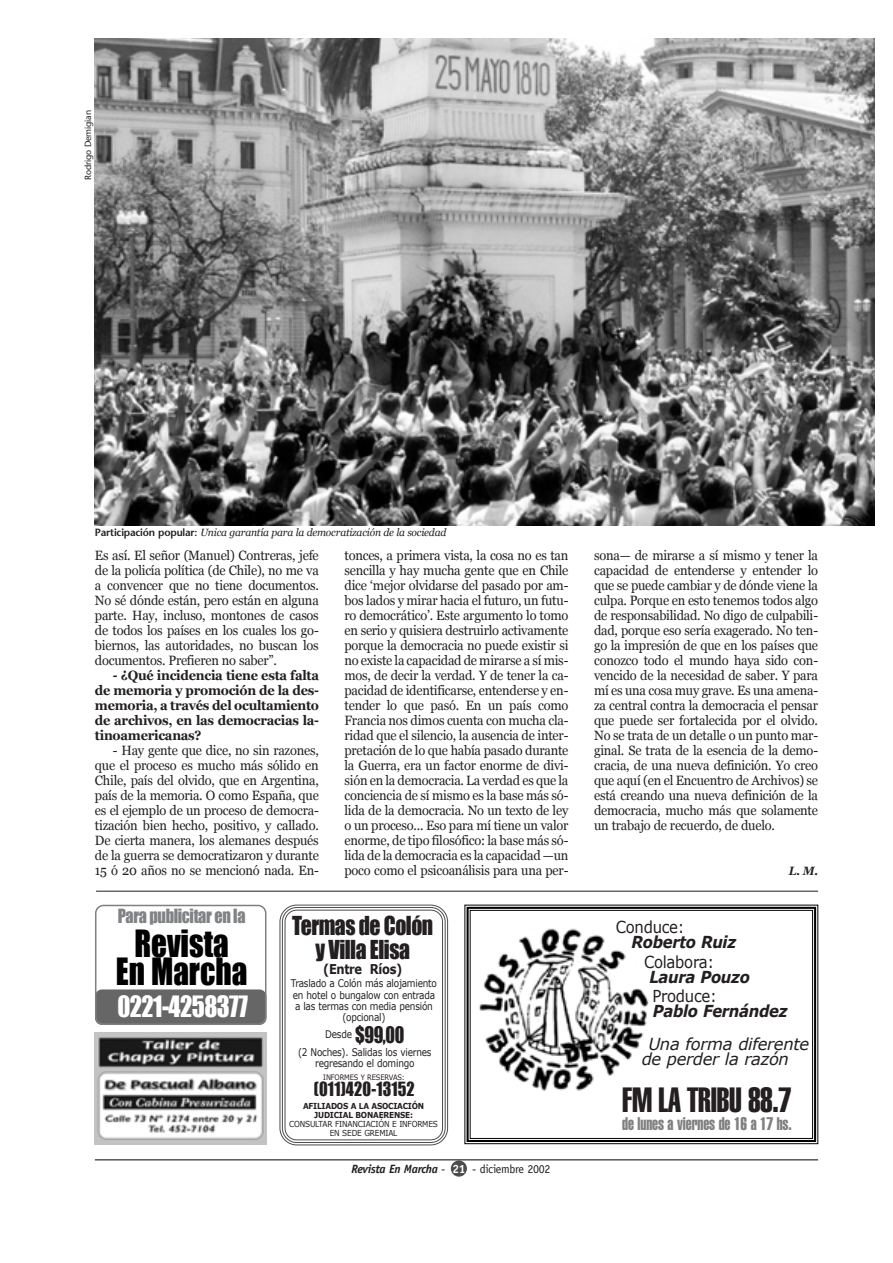
<style>
.page{position:relative;width:893px;height:1263px;background:#fff}
.page>*{position:absolute;margin:0;border:0;box-sizing:border-box;transform-origin:0 0}
.t1{font:34.5px/28.5px "Impact";color:#000;text-align:center;scale:.9 1}
.t2{font:34.5px "Helvetica Extra Compressed";letter-spacing:-.01em;color:#231f20}
.t3{font:27px "Impact";letter-spacing:-.02em;color:#fff;scale:.9 1}
.t4{font:24px/24px "Impact";letter-spacing:-.02em;color:#231f20;text-align:center;scale:.9 1}
.t5{font:21px "Impact";color:#231f20;scale:.85 1}
.t6{font:18px "Helvetica Extra Compressed";letter-spacing:-.005em;color:#808080}
.t7{font:18px "Impact";letter-spacing:-.02em;color:#808285;scale:.9 1}
.t8{font:18px "Impact";letter-spacing:.01em;color:#231f20;scale:.9 1}
.t9{font:italic 700 16.5px "Verdana";letter-spacing:-.02em;color:#231f20;scale:.9 1}
.t10{font:italic 16.5px/15px "Verdana";letter-spacing:-.02em;color:#231f20}
.t11{font:16.5px "Verdana";letter-spacing:-.02em;color:#231f20;scale:.9 1}
.t12{font:13.5px/15px "Georgia";letter-spacing:-.02em;color:#231f20;text-align:justify;scale:.95 1}
.t13{font:700 13.5px/15px "Georgia";letter-spacing:-.02em;color:#231f20;text-align:justify;scale:.95 1}
.t14{font:700 13.5px "Verdana";letter-spacing:-.03em;color:#231f20;scale:.85 1}
.t15{font:italic 700 12px "Officina Sans";letter-spacing:-.03em;color:#231f20}
.t16{font:italic 700 12px "Georgia";color:#231f20;scale:.95 1}
.t17{font:10.5px/11.4px "Verdana";letter-spacing:-.025em;color:#231f20;text-align:center;scale:.85 1}
.t18{font:italic 10.5px "Georgia";letter-spacing:-.02em;color:#231f20}
.t19{font:9px "Stone Sans";letter-spacing:-.01em;color:#231f20}
.t20{font:8.25px/9px "Verdana";letter-spacing:-.025em;color:#231f20;text-align:center;scale:.9 1}
.t21{font:700 8.25px/9px "Verdana";letter-spacing:-.03em;color:#231f20;text-align:center;scale:.9 1}
.t22{font:7.5px "Verdana";letter-spacing:-.025em;color:#231f20;scale:.9 1}
.s1{font-family:"Stone Sans";font-weight:600;font-style:normal}
.s2{font-weight:400;font-style:normal}
.s3{font-style:normal;color:#fff}
</style>
<div class="page">
<img style="left:95px;top:38px;width:779px;height:487px">
<div style="left:95px;top:989px;width:171px;height:36px;background:#666;border-radius:7px"></div>
<div style="left:95px;top:905px;width:171px;height:120px;border:2px solid #808080;border-radius:8px"></div>
<img style="left:95px;top:1033px;width:171px;height:112px">
<svg style="left:464px;top:904px;width:354px;height:240px"></svg>
<div style="left:466px;top:907px;width:350px;height:235px;border:2px solid #000"></div>
<svg style="left:279px;top:904px;width:169px;height:242px"></svg>
<hr style="left:96px;top:891px;width:722px;height:1px;background:#231f20">
<img style="left:475px;top:921px;width:176px;height:176px;border-radius:50%">
<div style="left:451px;top:1161px;width:16px;height:16px;background:#4d4d4d;border-radius:50%"></div>
<hr style="left:95px;top:1160px;width:723px;height:1px;background:#000">
<p class="t19" style="left:85px;top:180px;width:71px;rotate:-90deg">Rodrigo Demigian</p>
<p class="t18" style="left:95px;top:527px;width:353px"><span class="s1">Participación popular:</span> Unica garantía para la democratización de la sociedad</p>
<p class="t12" style="left:95px;top:548px;width:237px">Es así. El señor (Manuel) Contreras, jefe de la policía política (de Chile), no me va a convencer que no tiene documentos.<br>No sé dónde están, pero están en alguna parte. Hay, incluso, montones de casos de todos los países en los cuales los go&shy;biernos, las autoridades, no buscan los documentos. Prefieren no saber”.</p>
<p class="t13" style="left:95px;top:668px;width:237px;text-indent:18px">- ¿Qué incidencia tiene esta falta de memoria y promoción de la des&shy;memoria, a través del ocultamiento de archivos, en las democracias la&shy;tinoamericanas?</p>
<p class="t12" style="left:95px;top:743px;width:237px;text-indent:18px">- Hay gente que dice, no sin razones, que el proceso es mucho más sólido en Chile, país del olvido, que en Argentina, país de la memoria. O como España, que es el ejemplo de un proceso de democra&shy;tización bien hecho, positivo, y callado.<br>De cierta manera, los alemanes después de la guerra se democratizaron y durante 15 ó 20 años no se mencionó nada. En-</p>
<p class="t12" style="left:344px;top:548px;width:237px">tonces, a primera vista, la cosa no es tan sencilla y hay mucha gente que en Chile dice ‘mejor olvidarse del pasado por am&shy;bos lados y mirar hacia el futuro, un futu&shy;ro democrático’. Este argumento lo tomo en serio y quisiera destruirlo activamente porque la democracia no puede existir si no existe la capacidad de mirarse a sí mis&shy;mos, de decir la verdad. Y de tener la ca&shy;pacidad de identificarse, entenderse y en&shy;tender lo que pasó. En un país como Francia nos dimos cuenta con mucha cla&shy;ridad que el silencio, la ausencia de inter&shy;pretación de lo que había pasado durante la Guerra, era un factor enorme de divi&shy;sión en la democracia. La verdad es que la conciencia de sí mismo es la base más só&shy;lida de la democracia. No un texto de ley o un proceso... Eso para mí tiene un valor enorme, de tipo filosófico: la base más só&shy;lida de la democracia es la capacidad —un poco como el psicoanálisis para una per-</p>
<p class="t12" style="left:594px;top:548px;width:237px">sona— de mirarse a sí mismo y tener la capacidad de entenderse y entender lo que se puede cambiar y de dónde viene la culpa. Porque en esto tenemos todos algo de responsabilidad. No digo de culpabili&shy;dad, porque eso sería exagerado. No ten&shy;go la impresión de que en los países que conozco todo el mundo haya sido con&shy;vencido de la necesidad de saber. Y para mí es una cosa muy grave. Es una amena&shy;za central contra la democracia el pensar que puede ser fortalecida por el olvido.<br>No se trata de un detalle o un punto mar&shy;ginal. Se trata de la esencia de la demo&shy;cracia, de una nueva definición. Yo creo que aquí (en el Encuentro de Archivos) se está creando una nueva definición de la democracia, mucho más que solamente un trabajo de recuerdo, de duelo.</p>
<p class="t16" style="left:788px;top:864px;width:32px">L. M.</p>
<h3 class="t7" style="left:118px;top:905px;width:143px">Para publicitar en la</h3>
<h1 class="t1" style="left:116px;top:929px;width:148px">Revista<br>En Marcha</h1>
<h2 class="t3" style="left:117px;top:990px;width:147px">0221-4258377</h2>
<h3 class="t4" style="left:292px;top:914px;width:158px">Termas de Colón y Villa Elisa</h3>
<p class="t14" style="left:323px;top:961px;width:95px">(Entre Ríos)</p>
<p class="t17" style="left:291px;top:977px;width:173px">Traslado a Colón más alojamiento en hotel o bungalow con entrada a las termas con media pensión (opcional)</p>
<h3 class="t5" style="left:325px;top:1022px;width:95px"><sup>Desde</sup> $99,00</h3>
<p class="t17" style="left:298px;top:1047px;width:158px;line-height:10.5px">(2 Noches). Salidas los viernes regresando el domingo</p>
<p class="t21" style="left:303px;top:1101px;width:136px">AFILIADOS A LA ASOCIACIÓN<br>JUDICIAL BONAERENSE:</p>
<p class="t20" style="left:289px;top:1119px;width:167px">CONSULTAR FINANCIACIÓN E INFORMES<br>EN SEDE GREMIAL</p>
<p class="t22" style="left:323px;top:1072px;width:92px">INFORMES Y RESERVAS:</p>
<h3 class="t8" style="left:314px;top:1078px;width:113px">(011)420-13152</h3>
<p class="t15" style="left:351px;top:1164px;width:200px">Revista En Marcha <span class="s2">-</span> <span class="s3">21</span> <span class="s2">- diciembre 2002</span></p>
<p class="t11" style="left:615px;top:917px;width:78px">Conduce:</p>
<p class="t9" style="left:631px;top:932px;width:118px">Roberto Ruiz</p>
<p class="t11" style="left:644px;top:951px;width:79px">Colabora:</p>
<p class="t9" style="left:649px;top:966px;width:113px">Laura Pouzo</p>
<p class="t11" style="left:652px;top:985px;width:73px">Produce:</p>
<p class="t9" style="left:652px;top:1000px;width:151px">Pablo Fernández</p>
<p class="t10" style="left:641px;top:1035px;width:169px;text-indent:7px">Una forma diferente de perder la razón</p>
<h1 class="t2" style="left:622px;top:1088px;width:170px">FM LA TRIBU 88.7</h1>
<h3 class="t6" style="left:622px;top:1117px;width:171px">de lunes a viernes de 16 a 17 hs.</h3>
</div>
